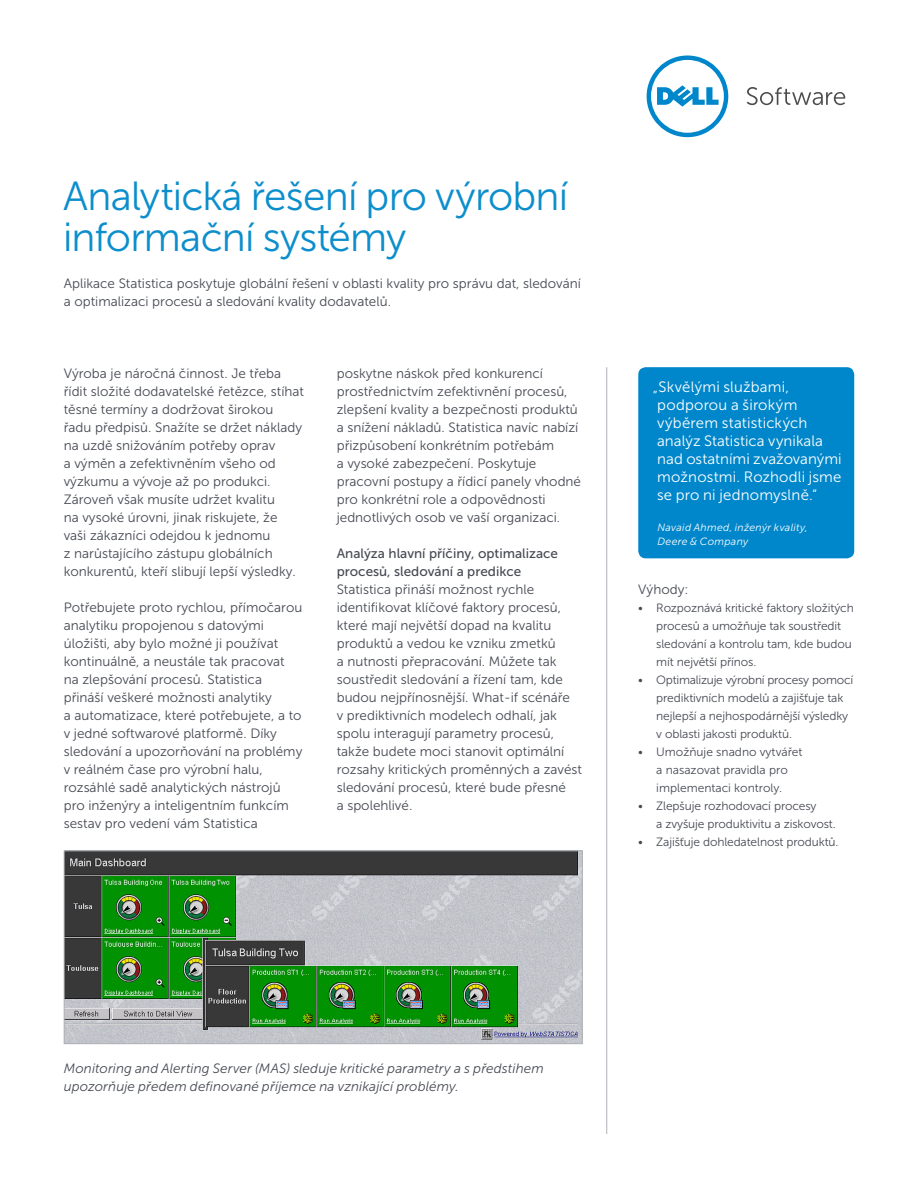
<style>
.page{position:relative;width:918px;height:1188px;background:#fff}
.page>*{position:absolute;margin:0;border:0;box-sizing:border-box;transform-origin:0 0}
.t1{font:40.5px/40.5px "Museo Sans For Dell 300";letter-spacing:-.02em;color:#0d8ecc}
.t2{font:15px/18px "Museo Sans For Dell 300";letter-spacing:.01em;color:#fff}
.t3{font:13.5px/18px "Museo Sans For Dell 300";color:#454952}
.t4{font:italic 13.5px/18px "Museo Sans For Dell 300";letter-spacing:.005em;color:#454952}
.t5{font:13.5px/18px "Museo Sans For Dell 500";color:#454952}
.t6{font:12px/18px "Museo Sans For Dell 300";letter-spacing:-.01em;color:#454952}
.t7{font:italic 10.5px/13.5px "Museo Sans For Dell 300";letter-spacing:.025em;color:#fff}
</style>
<div class="page">
<svg style="left:647px;top:55px;width:81px;height:82px"></svg>
<svg style="left:747px;top:87px;width:98px;height:18px"></svg>
<img style="left:66px;top:852px;width:515px;height:190px">
<div style="left:64px;top:850px;width:519px;height:194px;border:1px solid #aeb3b8"></div>
<hr style="left:606px;top:367px;width:1px;height:767px;background:#aeb3b8">
<div style="left:638px;top:367px;width:216px;height:191px;background:#0087cb;border-radius:7px"></div>
<h1 class="t1" style="left:63px;top:176px;width:506px">Analytická řešení pro výrobní informační systémy</h1>
<p class="t3" style="left:64px;top:274px;width:519px">Aplikace Statistica poskytuje globální řešení v oblasti kvality pro správu dat, sledování a optimalizaci procesů a sledování kvality dodavatelů.</p>
<p class="t3" style="left:64px;top:364px;width:242px">Výroba je náročná činnost. Je třeba řídit složité dodavatelské řetězce, stíhat těsné termíny a dodržovat širokou řadu předpisů. Snažíte se držet náklady na uzdě snižováním potřeby oprav<br>a výměn a zefektivněním všeho od výzkumu a vývoje až po produkci.<br>Zároveň však musíte udržet kvalitu<br>na vysoké úrovni, jinak riskujete, že<br>vaši zákazníci odejdou k jednomu<br>z narůstajícího zástupu globálních konkurentů, kteří slibují lepší výsledky.</p>
<p class="t3" style="left:64px;top:598px;width:240px">Potřebujete proto rychlou, přímočarou analytiku propojenou s datovými úložišti, aby bylo možné ji používat kontinuálně, a neustále tak pracovat na zlepšování procesů. Statistica přináší veškeré možnosti analytiky<br>a automatizace, které potřebujete, a to v jedné softwarové platformě. Díky sledování a upozorňování na problémy v reálném čase pro výrobní halu, rozsáhlé sadě analytických nástrojů pro inženýry a inteligentním funkcím sestav pro vedení vám Statistica</p>
<p class="t3" style="left:337px;top:364px;width:246px">poskytne náskok před konkurencí prostřednictvím zefektivnění procesů, zlepšení kvality a bezpečnosti produktů a snížení nákladů. Statistica navíc nabízí přizpůsobení konkrétním potřebám<br>a vysoké zabezpečení. Poskytuje pracovní postupy a řídicí panely vhodné pro konkrétní role a odpovědnosti jednotlivých osob ve vaší organizaci.</p>
<p class="t5" style="left:337px;top:544px;width:223px">Analýza hlavní příčiny, optimalizace procesů, sledování a predikce</p>
<p class="t3" style="left:337px;top:580px;width:247px">Statistica přináší možnost rychle identifikovat klíčové faktory procesů, které mají největší dopad na kvalitu produktů a vedou ke vzniku zmetků<br>a nutnosti přepracování. Můžete tak soustředit sledování a řízení tam, kde budou nejpřínosnější. What-if scénáře<br>v prediktivních modelech odhalí, jak spolu interagují parametry procesů, takže budete moci stanovit optimální rozsahy kritických proměnných a zavést sledování procesů, které bude přesné<br>a spolehlivé.</p>
<p class="t2" style="left:653px;top:378px;width:190px">„Skvělými službami, podporou a širokým výběrem statistických analýz Statistica vynikala nad ostatními zvažovanými možnostmi. Rozhodli jsme se pro ni jednomyslně.“</p>
<p class="t7" style="left:657px;top:521px;width:152px">Navaid Ahmed, inženýr kvality,<br>Deere &amp; Company</p>
<p class="t3" style="left:638px;top:580px;width:52px">Výhody:</p>
<p class="t6" style="left:656px;top:599px;width:199px;text-indent:-18px">• Rozpoznává kritické faktory složitých procesů a umožňuje tak soustředit sledování a kontrolu tam, kde budou mít největší přínos.</p>
<p class="t6" style="left:656px;top:671px;width:198px;text-indent:-18px">• Optimalizuje výrobní procesy pomocí prediktivních modelů a zajišťuje tak nejlepší a nejhospodárnější výsledky v oblasti jakosti produktů.</p>
<p class="t6" style="left:638px;top:743px;width:166px;text-align:center">• Umožňuje snadno vytvářet a nasazovat pravidla pro implementaci kontroly.</p>
<p class="t6" style="left:656px;top:797px;width:181px;text-indent:-18px">• Zlepšuje rozhodovací procesy<br>a zvyšuje produktivitu a ziskovost.</p>
<p class="t6" style="left:638px;top:833px;width:202px">• Zajišťuje dohledatelnost produktů.</p>
<p class="t4" style="left:64px;top:1059px;width:482px">Monitoring and Alerting Server (MAS) sleduje kritické parametry a s předstihem upozorňuje předem definované příjemce na vznikající problémy.</p>
</div>
